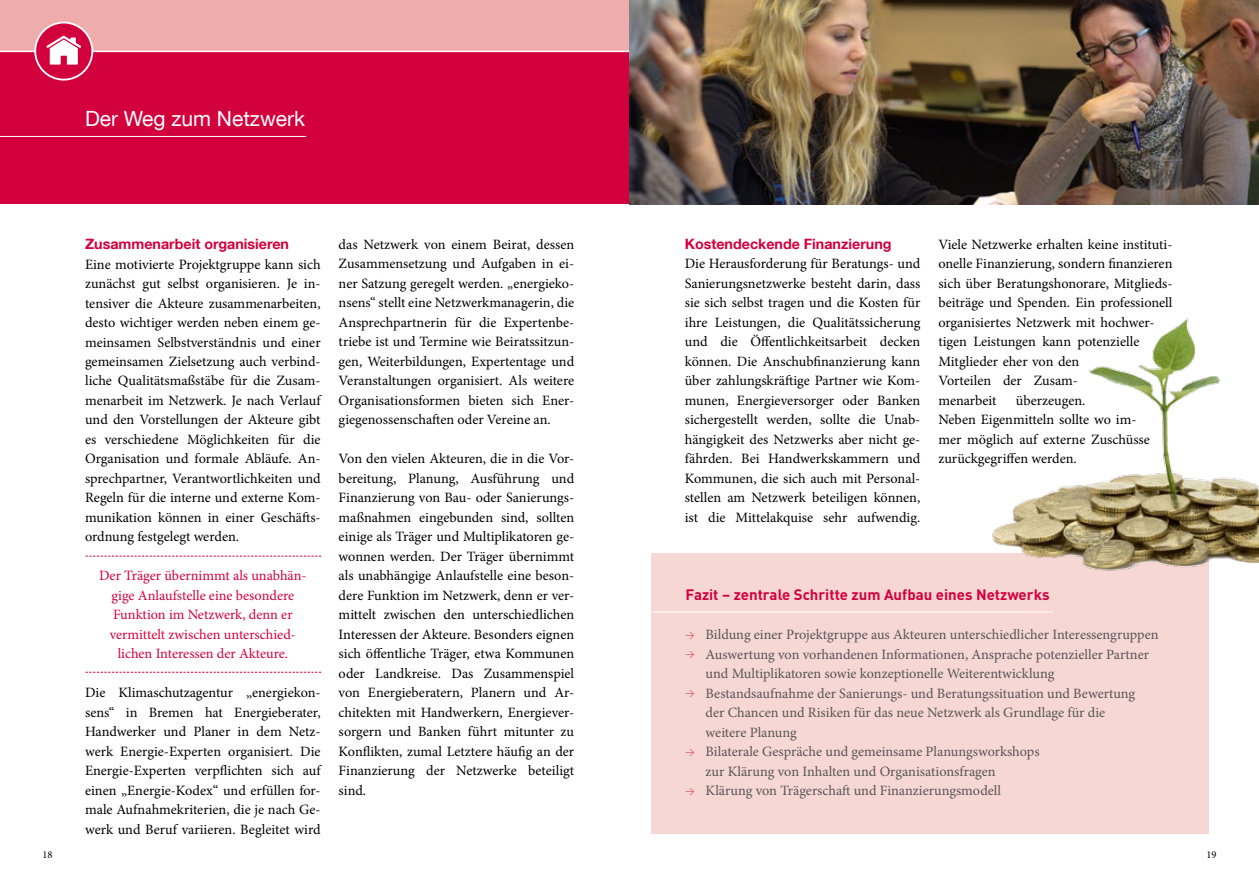
<style>
.page{position:relative;width:1259px;height:893px;background:#fff}
.page>*{position:absolute;margin:0;border:0;box-sizing:border-box;transform-origin:0 0}
.t1{font:21px "Helvetica Neue LT Com";color:#fff}
.t2{font:700 15px "DIN";color:#d3003e}
.t3{font:14.25px/19.5px "Minion Pro";color:#000;text-align:justify}
.t4{font:14.25px "Minion Pro";color:#565655}
.t5{font:14.25px/19.5px "Minion Pro";color:#d3003e;text-align:center}
.t6{font:700 14.25px "Helvetica Neue LT Com";color:#d3003e}
.t7{font:10.5px "Minion Pro";color:#000}
.s1{font-family:"DIN";font-size:9px;color:#dc4b5c}
</style>
<div class="page">
<div style="left:0;top:0;width:629px;height:204px;background:#d3003e"></div>
<div style="left:0;top:0;width:629px;height:51px;background:#eeacaa"></div>
<hr style="left:0;top:51px;width:629px;height:1px;background:#fff">
<svg style="left:34px;top:22px;width:59px;height:59px"></svg>
<div style="left:36px;top:23px;width:55px;height:56px;background:#d3003e;border-radius:50%"></div>
<svg style="left:46px;top:35px;width:35px;height:30px"></svg>
<div style="left:651px;top:553px;width:557px;height:280px;background:#f7d7d4"></div>
<hr style="left:651px;top:612px;width:402px;height:1px;background:#fff">
<hr style="left:0;top:136px;width:306px;height:1px;background:#fff">
<svg style="left:86px;top:556px;width:235px;height:1px"></svg>
<svg style="left:86px;top:672px;width:235px;height:1px"></svg>
<img style="left:992px;top:318px;width:267px;height:283px">
<img style="left:629px;top:0;width:630px;height:204px">
<h1 class="t1" style="left:85px;top:105px;width:222px">Der Weg zum Netzwerk</h1>
<p class="t6" style="left:85px;top:235px;width:205px">Zusammenarbeit organisieren</p>
<p class="t3" style="left:85px;top:254px;width:237px">Eine motivierte Projektgruppe kann sich zunächst gut selbst organisieren. Je in&shy;tensiver die Akteure zusammenarbeiten, desto wichtiger werden neben einem ge&shy;meinsamen Selbstverständnis und einer gemeinsamen Zielsetzung auch verbind&shy;liche Qualitätsmaßstäbe für die Zusam&shy;menarbeit im Netzwerk. Je nach Verlauf und den Vorstellungen der Akteure gibt es verschiedene Möglichkeiten für die Organisation und formale Abläufe. An&shy;sprechpartner, Verantwortlichkeiten und Regeln für die interne und externe Kom&shy;munikation können in einer Geschäfts&shy;ordnung festgelegt werden.</p>
<p class="t5" style="left:99px;top:566px;width:209px">Der Träger übernimmt als unabhän&shy;gige Anlaufstelle eine besondere Funktion im Netzwerk, denn er vermittelt zwischen unterschied&shy;lichen Interessen der Akteure.</p>
<p class="t3" style="left:85px;top:683px;width:237px">Die Klimaschutzagentur „energiekon&shy;sens“ in Bremen hat Energieberater, Handwerker und Planer in dem Netz&shy;werk Energie-Experten organisiert. Die Energie-Experten verpflichten sich auf einen „Energie-Kodex“ und erfüllen for&shy;male Aufnahmekriterien, die je nach Ge&shy;werk und Beruf variieren. Begleitet wird</p>
<p class="t3" style="left:339px;top:235px;width:237px">das Netzwerk von einem Beirat, dessen Zusammensetzung und Aufgaben in ei&shy;ner Satzung geregelt werden. „energieko&shy;nsens“ stellt eine Netzwerkmanagerin, die Ansprechpartnerin für die Expertenbe&shy;triebe ist und Termine wie Beiratssitzun&shy;gen, Weiterbildungen, Expertentage und Veranstaltungen organisiert. Als weitere Organisationsformen bieten sich Ener&shy;giegenossenschaften oder Vereine an.</p>
<p class="t3" style="left:339px;top:449px;width:237px">Von den vielen Akteuren, die in die Vor&shy;bereitung, Planung, Ausführung und Finanzierung von Bau- oder Sanierungs&shy;maßnahmen eingebunden sind, sollten einige als Träger und Multiplikatoren ge&shy;wonnen werden. Der Träger übernimmt als unabhängige Anlaufstelle eine beson&shy;dere Funktion im Netzwerk, denn er ver&shy;mittelt zwischen den unterschiedlichen Interessen der Akteure. Besonders eignen sich öffentliche Träger, etwa Kommunen oder Landkreise. Das Zusammenspiel von Energieberatern, Planern und Ar&shy;chitekten mit Handwerkern, Energiever&shy;sorgern und Banken führt mitunter zu Konflikten, zumal Letztere häufig an der Finanzierung der Netzwerke beteiligt sind.</p>
<p class="t6" style="left:685px;top:235px;width:208px">Kostendeckende Finanzierung</p>
<p class="t3" style="left:685px;top:254px;width:237px">Die Herausforderung für Beratungs- und Sanierungsnetzwerke besteht darin, dass sie sich selbst tragen und die Kosten für ihre Leistungen, die Qualitätssicherung und die Öffentlichkeitsarbeit decken können. Die Anschubfinanzierung kann über zahlungskräftige Partner wie Kom&shy;munen, Energieversorger oder Banken sichergestellt werden, sollte die Unab&shy;hängigkeit des Netzwerks aber nicht ge&shy;fährden. Bei Handwerkskammern und Kommunen, die sich auch mit Personal&shy;stellen am Netzwerk beteiligen können, ist die Mittelakquise sehr aufwendig.</p>
<p class="t3" style="left:938px;top:234px;width:236px;text-align:left">Viele Netzwerke erhalten keine instituti&shy;onelle Finanzierung, sondern finanzieren sich über Beratungshonorare, Mitglieds&shy;beiträge und Spenden. Ein professionell organisiertes Netzwerk mit hochwer&shy;tigen Leistungen kann potenzielle Mitglieder eher von den<br>Vorteilen der Zusam-<br>menarbeit</p>
<p class="t3" style="left:938px;top:390px;width:213px;text-align:left;text-indent:78px">überzeugen.<br>Neben Eigenmitteln sollte wo im&shy;mer möglich auf externe Zuschüsse zurückgegriffen werden.</p>
<p class="t2" style="left:685px;top:585px;width:365px">Fazit – zentrale Schritte zum Aufbau eines Netzwerks</p>
<p class="t4" style="left:685px;top:625px;width:474px"><span class="s1">&gt;</span> Bildung einer Projektgruppe aus Akteuren unterschiedlicher Interessengruppen</p>
<p class="t4" style="left:685px;top:644px;width:465px"><span class="s1">&gt;</span> Auswertung von vorhandenen Informationen, Ansprache potenzieller Partner</p>
<p class="t4" style="left:705px;top:664px;width:350px">und Multiplikatoren sowie konzeptionelle Weiterentwicklung</p>
<p class="t4" style="left:685px;top:683px;width:451px"><span class="s1">&gt;</span> Bestandsaufnahme der Sanierungs- und Beratungssituation und Bewertung</p>
<p class="t4" style="left:705px;top:703px;width:401px">der Chancen und Risiken für das neue Netzwerk als Grundlage für die</p>
<p class="t4" style="left:705px;top:722px;width:93px">weitere Planung</p>
<p class="t4" style="left:685px;top:742px;width:355px"><span class="s1">&gt;</span> Bilaterale Gespräche und gemeinsame Planungsworkshops</p>
<p class="t4" style="left:705px;top:761px;width:291px">zur Klärung von Inhalten und Organisationsfragen</p>
<p class="t4" style="left:685px;top:781px;width:317px"><span class="s1">&gt;</span> Klärung von Trägerschaft und Finanzierungsmodell</p>
<p class="t7" style="left:43px;top:848px;width:12px">18</p>
<p class="t7" style="left:1206px;top:848px;width:12px">19</p>
</div>
